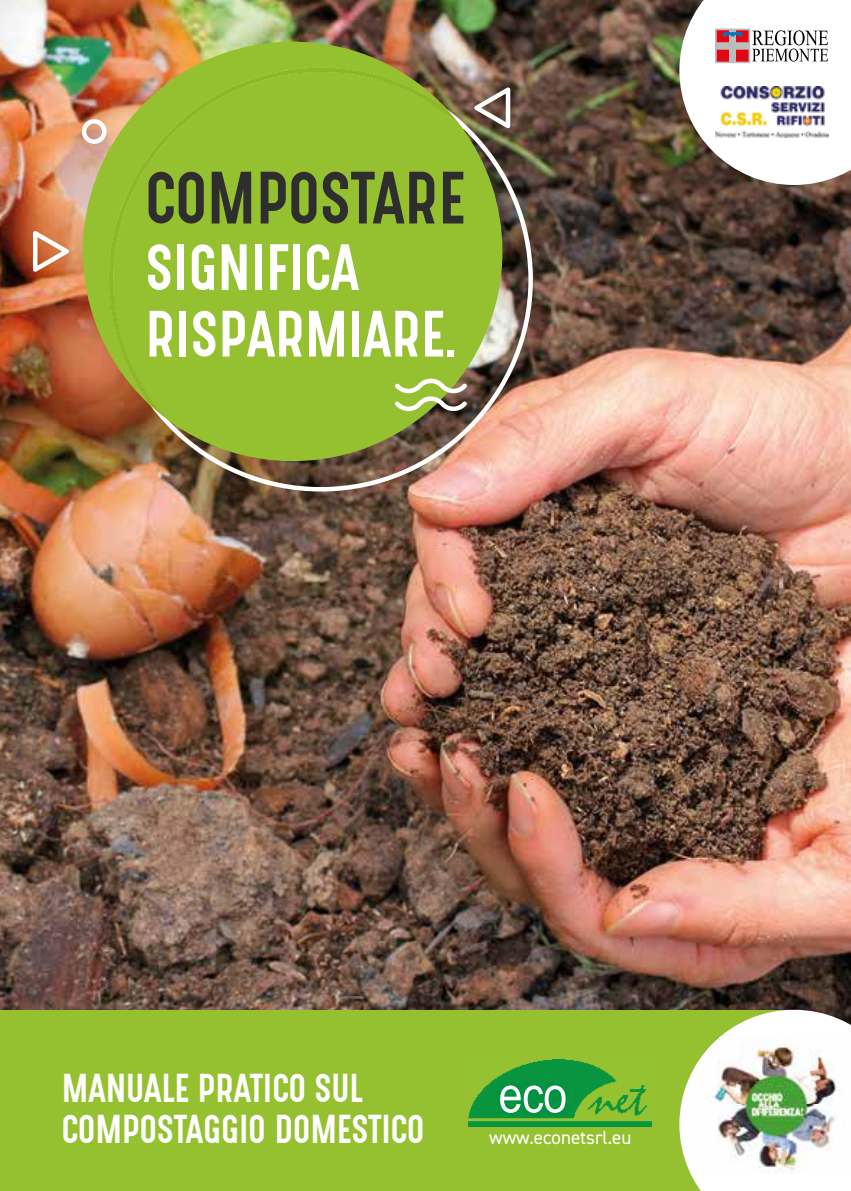
<style>
.page{position:relative;width:851px;height:1191px;background:#fff}
.page>*{position:absolute;margin:0;border:0;box-sizing:border-box;transform-origin:0 0}
.t1{font:62.8px "Gotcha Gothic";color:#2e2e2e}
.t2{font:55.4px/66.4px "Gotcha Gothic";color:#fff}
.t3{font:34.2px/41px "Gotcha Gothic";color:#fff}
.t4{font:19px "DIN2014";color:#fff}
</style>
<div class="page">
<img style="left:0;top:0;width:850px;height:1009px">
<img style="left:109px;top:68px;width:424px;height:423px">
<img style="left:83px;top:42px;width:419px;height:419px">
<svg style="left:109px;top:68px;width:353px;height:353px;background:#95bc31"></svg>
<svg style="left:394px;top:378px;width:73px;height:33px"></svg>
<svg style="left:82px;top:119px;width:25px;height:25px"></svg>
<svg style="left:33px;top:231px;width:36px;height:41px"></svg>
<svg style="left:474px;top:87px;width:36px;height:41px"></svg>
<div style="left:0;top:1009px;width:796px;height:182px;background:#95c130"></div>
<img style="left:468px;top:1059px;width:183px;height:67px">
<div style="left:497px;top:1082px;width:71px;height:33px;background:#029340"></div>
<img style="left:500px;top:1085px;width:65px;height:27px">
<svg style="left:679px;top:1009px;width:171px;height:182px"></svg>
<img style="left:694px;top:1036px;width:156px;height:137px">
<svg style="left:679px;top:0;width:171px;height:185px"></svg>
<img style="left:715px;top:87px;width:113px;height:50px">
<h1 class="t1" style="left:145px;top:150px;width:321px">COMPOSTARE</h1>
<h2 class="t2" style="left:145px;top:234px;width:313px">SIGNIFICA<br>RISPARMIARE.</h2>
<p class="t3" style="left:62px;top:1067px;width:364px">MANUALE PRATICO SUL<br>COMPOSTAGGIO DOMESTICO</p>
<p class="t4" style="left:489px;top:1126px;width:144px">www.econetsrl.eu</p>
</div>
